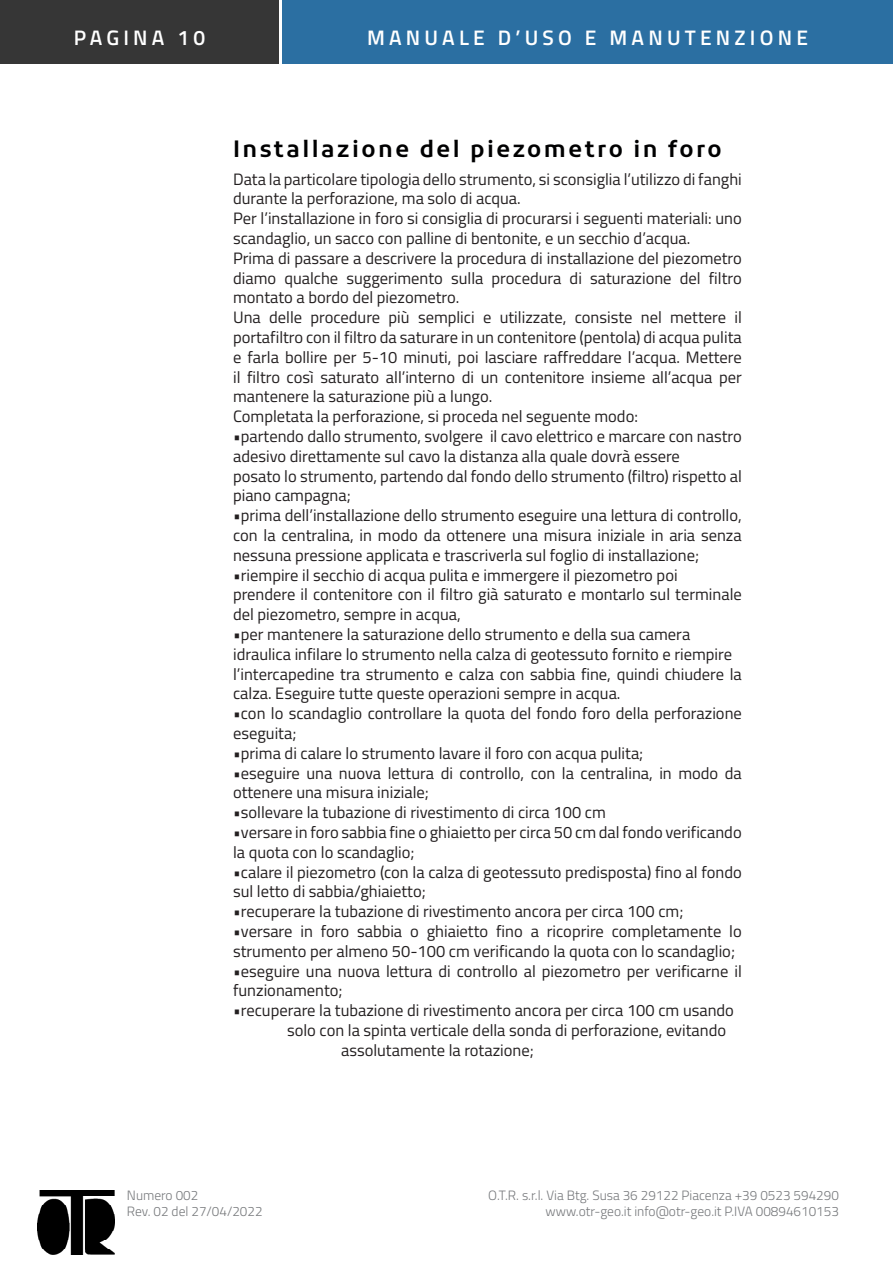
<style>
.page{position:relative;width:893px;height:1263px;background:#fff}
.page>*{position:absolute;margin:0;border:0;box-sizing:border-box;transform-origin:0 0}
.t1{font:600 22.5px "Kufam";letter-spacing:.11em;color:#000001}
.t2{font:600 21px "Titillium Web";letter-spacing:.2em;color:#fff}
.t3{font:16.5px/19.8px "Titillium Web";color:#231f20}
.t4{font:300 13.5px/16.2px "Titillium Web";color:#76787b;text-align:right}
</style>
<div class="page">
<img style="left:38px;top:1190px;width:76px;height:64px">
<div style="left:282px;top:0;width:611px;height:64px;background:#2b6fa2"></div>
<div style="left:0;top:0;width:279px;height:64px;background:#363636"></div>
<p class="t2" style="left:74px;top:22px;width:133px">PAGINA 10</p>
<p class="t2" style="left:367px;top:22px;width:442px">MANUALE D’USO E MANUTENZIONE</p>
<p class="t1" style="left:233px;top:136px;width:490px">Installazione del piezometro in foro</p>
<p class="t3" style="left:233px;top:168px;width:510px">Data la particolare tipologia dello strumento, si sconsiglia l’utilizzo di fanghi durante la perforazione, ma solo di acqua.</p>
<p class="t3" style="left:233px;top:208px;width:510px">Per l’installazione in foro si consiglia di procurarsi i seguenti materiali: uno scandaglio, un sacco con palline di bentonite, e un secchio d’acqua.</p>
<p class="t3" style="left:233px;top:247px;width:510px;text-align:justify">Prima di passare a descrivere la procedura di installazione del piezometro diamo qualche suggerimento sulla procedura di saturazione del filtro montato a bordo del piezometro.</p>
<p class="t3" style="left:233px;top:307px;width:510px;text-align:justify">Una delle procedure più semplici e utilizzate, consiste nel mettere il portafiltro con il filtro da saturare in un contenitore (pentola) di acqua pulita e farla bollire per 5-10 minuti, poi lasciare raffreddare l’acqua. Mettere il filtro così saturato all’interno di un contenitore insieme all’acqua per mantenere la saturazione più a lungo.</p>
<p class="t3" style="left:233px;top:406px;width:406px">Completata la perforazione, si proceda nel seguente modo:</p>
<p class="t3" style="left:233px;top:425px;width:510px">•partendo dallo strumento, svolgere il cavo elettrico e marcare con nastro adesivo direttamente sul cavo la distanza alla quale dovrà essere<br>posato lo strumento, partendo dal fondo dello strumento (filtro) rispetto al piano campagna;</p>
<p class="t3" style="left:233px;top:505px;width:510px;text-align:justify">•prima dell’installazione dello strumento eseguire una lettura di controllo, con la centralina, in modo da ottenere una misura iniziale in aria senza nessuna pressione applicata e trascriverla sul foglio di installazione;</p>
<p class="t3" style="left:233px;top:564px;width:510px">•riempire il secchio di acqua pulita e immergere il piezometro poi prendere il contenitore con il filtro già saturato e montarlo sul terminale del piezometro, sempre in acqua,</p>
<p class="t3" style="left:233px;top:623px;width:510px">•per mantenere la saturazione dello strumento e della sua camera idraulica infilare lo strumento nella calza di geotessuto fornito e riempire l’intercapedine tra strumento e calza con sabbia fine, quindi chiudere la calza. Eseguire tutte queste operazioni sempre in acqua.</p>
<p class="t3" style="left:233px;top:703px;width:510px">•con lo scandaglio controllare la quota del fondo foro della perforazione eseguita;</p>
<p class="t3" style="left:233px;top:742px;width:412px">•prima di calare lo strumento lavare il foro con acqua pulita;</p>
<p class="t3" style="left:233px;top:762px;width:510px">•eseguire una nuova lettura di controllo, con la centralina, in modo da ottenere una misura iniziale;</p>
<p class="t3" style="left:233px;top:802px;width:374px">•sollevare la tubazione di rivestimento di circa 100 cm</p>
<p class="t3" style="left:233px;top:821px;width:510px">•versare in foro sabbia fine o ghiaietto per circa 50 cm dal fondo verificando la quota con lo scandaglio;</p>
<p class="t3" style="left:233px;top:861px;width:510px">•calare il piezometro (con la calza di geotessuto predisposta) fino al fondo sul letto di sabbia/ghiaietto;</p>
<p class="t3" style="left:233px;top:901px;width:452px">•recuperare la tubazione di rivestimento ancora per circa 100 cm;</p>
<p class="t3" style="left:233px;top:920px;width:510px">•versare in foro sabbia o ghiaietto fino a ricoprire completamente lo strumento per almeno 50-100 cm verificando la quota con lo scandaglio;</p>
<p class="t3" style="left:233px;top:960px;width:510px">•eseguire una nuova lettura di controllo al piezometro per verificarne il funzionamento;</p>
<p class="t3" style="left:233px;top:1000px;width:502px">•recuperare la tubazione di rivestimento ancora per circa 100 cm usando</p>
<p class="t3" style="left:287px;top:1019px;width:441px">solo con la spinta verticale della sonda di perforazione, evitando</p>
<p class="t3" style="left:341px;top:1039px;width:194px">assolutamente la rotazione;</p>
<p class="t4" style="left:127px;top:1186px;width:73px">Numero 002</p>
<p class="t4" style="left:127px;top:1203px;width:137px">Rev. 02 del 27/04/2022</p>
<p class="t4" style="left:488px;top:1186px;width:352px">O.T.R. s.r.l. Via Btg. Susa 36 29122 Piacenza +39 0523 594290 www.otr-geo.it info@otr-geo.it P.IVA 00894610153</p>
</div>
